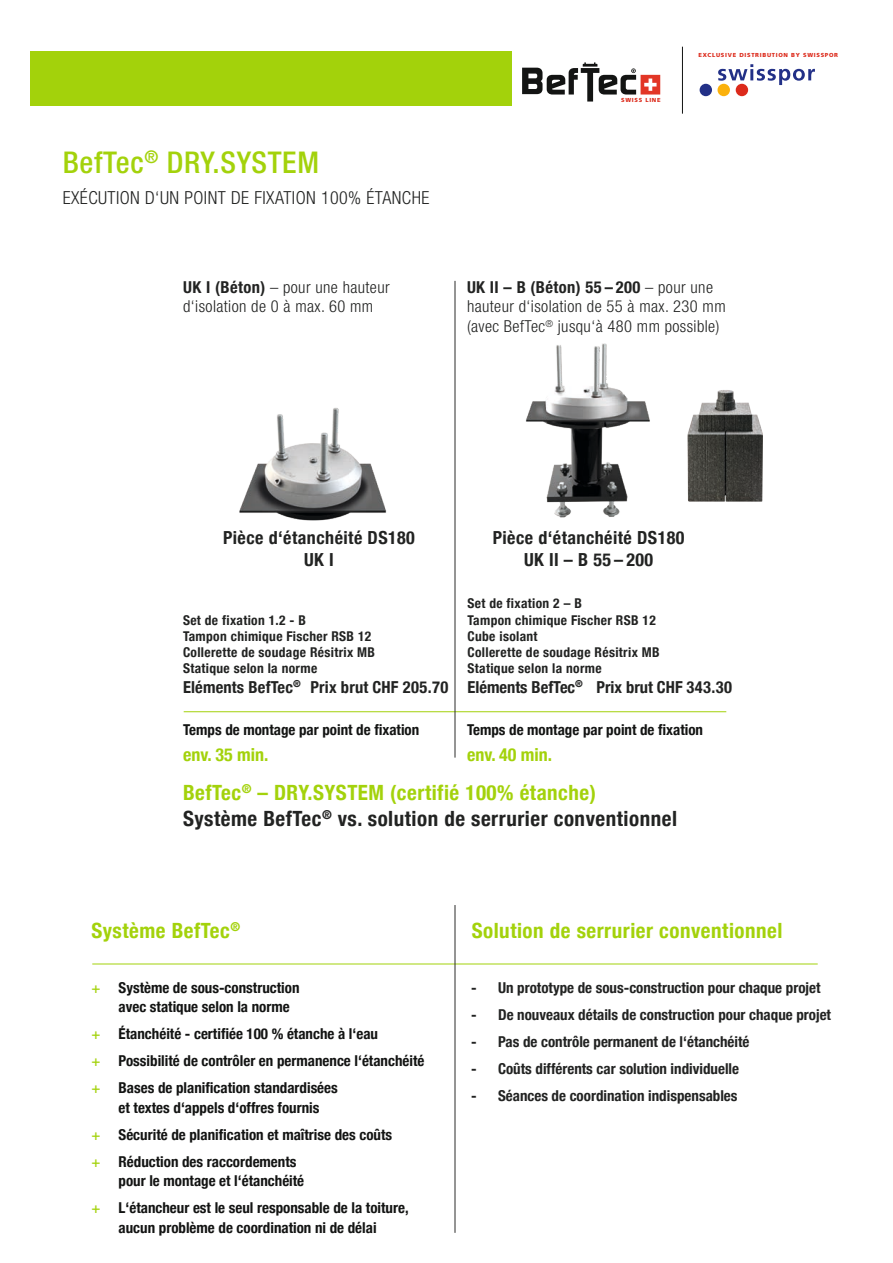
<style>
.page{position:relative;width:893px;height:1263px;background:#fff}
.page>*{position:absolute;margin:0;border:0;box-sizing:border-box;transform-origin:0 0}
.t1{font:500 condensed 30px "Helvetica Neue LT Std";letter-spacing:.025em;color:#a3d20b}
.t2{font:700 condensed 21px/25.2px "Helvetica Neue";letter-spacing:.025em;color:#222322}
.t3{font:700 condensed 21px "Helvetica Neue";letter-spacing:.025em;color:#a3d20b}
.t4{font:700 condensed 18px/21.6px "Helvetica Neue";letter-spacing:.025em;color:#222322;text-align:center}
.t5{font:300 condensed 18px "Helvetica Neue LT Std";letter-spacing:.025em;color:#222322}
.t6{font:700 condensed 18px "Helvetica Neue";color:#a3d20b}
.t7{font:300 condensed 16.5px/19.8px "Helvetica Neue LT Std";letter-spacing:.025em;color:#222322}
.t8{font:700 condensed 16.5px "Helvetica Neue";color:#222322}
.t9{font:700 condensed 15px/27px "Helvetica Neue";color:#131413}
.t10{font:700 condensed 15px "Helvetica Neue";color:#222322}
.t11{font:700 condensed 13.5px/16.2px "Helvetica Neue";letter-spacing:.025em;color:#222322}
.t12{font:900 5.85px "Frutiger LT Std";letter-spacing:.12em;color:#dc2a1b}
.s1{font-weight:700}
.s2{font-family:"Helvetica Neue LT Std"}
.s3{color:#a3d20b}
.s4{font-family:"Helvetica Neue LT Std";font-weight:500;color:#a3d20b}
</style>
<div class="page">
<hr style="left:184px;top:711px;width:542px;height:1px;background:#a3d20b">
<hr style="left:92px;top:964px;width:726px;height:1px;background:#a3d20b">
<hr style="left:455px;top:281px;width:1px;height:477px;background:#2c2c2b">
<hr style="left:455px;top:905px;width:1px;height:328px;background:#2c2c2b">
<img style="left:526px;top:343px;width:124px;height:175px">
<div style="left:30px;top:51px;width:481px;height:54px;background:#a3d20b"></div>
<svg style="left:522px;top:62px;width:138px;height:40px"></svg>
<svg style="left:718px;top:64px;width:97px;height:21px"></svg>
<div style="left:700px;top:84px;width:12px;height:12px;background:#223087;border-radius:50%"></div>
<div style="left:717px;top:84px;width:13px;height:12px;background:#fbb10c;border-radius:50%"></div>
<div style="left:736px;top:84px;width:12px;height:12px;background:#dc2a1b;border-radius:50%"></div>
<hr style="left:682px;top:47px;width:1px;height:67px;background:#131413">
<img style="left:239px;top:408px;width:148px;height:113px">
<img style="left:687px;top:390px;width:76px;height:112px">
<h1 class="t1" style="left:63px;top:144px;width:258px">BefTec<sup>®</sup> DRY.SYSTEM</h1>
<p class="t5" style="left:63px;top:187px;width:368px">EXÉCUTION D‘UN POINT DE FIXATION 100% ÉTANCHE</p>
<p class="t12" style="left:621px;top:96px;width:41px">SWISS LINE</p>
<p class="t12" style="left:698px;top:51px;width:141px">EXCLUSIVE DISTRIBUTION BY SWISSPOR</p>
<p class="t7" style="left:183px;top:277px;width:208px"><span class="s1">UK I (Béton)</span> – pour une hauteur d‘isolation de 0 à max. 60 mm</p>
<p class="t7" style="left:467px;top:277px;width:260px"><span class="s1">UK II – B (Béton) 55 – 200</span> – pour une hauteur d‘isolation de 55 à max. 230 mm (avec BefTec<sup>®</sup> jusqu‘à 480 mm possible)</p>
<p class="t4" style="left:223px;top:526px;width:193px">Pièce d‘étanchéité DS180<br>UK I</p>
<p class="t11" style="left:183px;top:611px;width:194px">Set de fixation 1.2 - B<br>Tampon chimique Fischer RSB 12<br>Collerette de soudage Résitrix MB<br>Statique selon la norme</p>
<p class="t8" style="left:183px;top:673px;width:267px">Eléments BefTec<sup>®</sup> Prix brut CHF <span class="s2">205.70</span></p>
<p class="t9" style="left:183px;top:715px;width:238px">Temps de montage par point de fixation</p>
<p class="t6" style="left:183px;top:739px;width:87px">env. 35 min.</p>
<p class="t4" style="left:493px;top:526px;width:193px">Pièce d‘étanchéité DS180<br>UK II – B 55 – 200</p>
<p class="t11" style="left:467px;top:594px;width:194px">Set de fixation 2 – B<br>Tampon chimique Fischer RSB 12<br>Cube isolant<br>Collerette de soudage Résitrix MB<br>Statique selon la norme</p>
<p class="t8" style="left:467px;top:673px;width:266px">Eléments BefTec<sup>®</sup> Prix brut CHF <span class="s2">343.30</span></p>
<p class="t9" style="left:467px;top:715px;width:238px">Temps de montage par point de fixation</p>
<p class="t6" style="left:467px;top:739px;width:87px">env. 40 min.</p>
<h2 class="t2" style="left:183px;top:779px;width:496px"><span class="s3">BefTec</span><sup>®</sup> <span class="s3">– DRY.SYSTEM (certifié 100% étanche)<br></span>Système BefTec<sup>®</sup> vs. solution de serrurier conventionnel</h2>
<h2 class="t3" style="left:91px;top:913px;width:150px">Système BefTec<sup>®</sup></h2>
<p class="t9" style="left:119px;top:977px;width:182px;line-height:19.5px;text-indent:-27px"><span class="s4">+</span> Système de sous-construction avec statique selon la norme</p>
<p class="t9" style="left:92px;top:1019px;width:334px"><span class="s4">+</span> Étanchéité - certifiée 100 % étanche à l‘eau<br><span class="s4">+</span> Possibilité de contrôler en permanence l‘étanchéité <span class="s4">+</span> Bases de planification standardisées</p>
<p class="t9" style="left:92px;top:1093px;width:302px;text-indent:27px">et textes d‘appels d‘offres fournis<br><span class="s4">+</span> Sécurité de planification et maîtrise des coûts <span class="s4">+</span> Réduction des raccordements</p>
<p class="t9" style="left:92px;top:1166px;width:319px;text-indent:27px">pour le montage et l‘étanchéité<br><span class="s4">+</span> L‘étancheur est le seul responsable de la toiture,</p>
<p class="t9" style="left:119px;top:1213px;width:260px">aucun problème de coordination ni de délai</p>
<h2 class="t3" style="left:472px;top:913px;width:312px">Solution de serrurier conventionnel</h2>
<p class="t10" style="left:471px;top:975px;width:351px">- Un prototype de sous-construction pour chaque projet</p>
<p class="t10" style="left:471px;top:1002px;width:362px">- De nouveaux détails de construction pour chaque projet</p>
<p class="t10" style="left:471px;top:1029px;width:280px">- Pas de contrôle permanent de l‘étanchéité</p>
<p class="t10" style="left:471px;top:1056px;width:270px">- Coûts différents car solution individuelle</p>
<p class="t10" style="left:471px;top:1083px;width:268px">- Séances de coordination indispensables</p>
</div>
